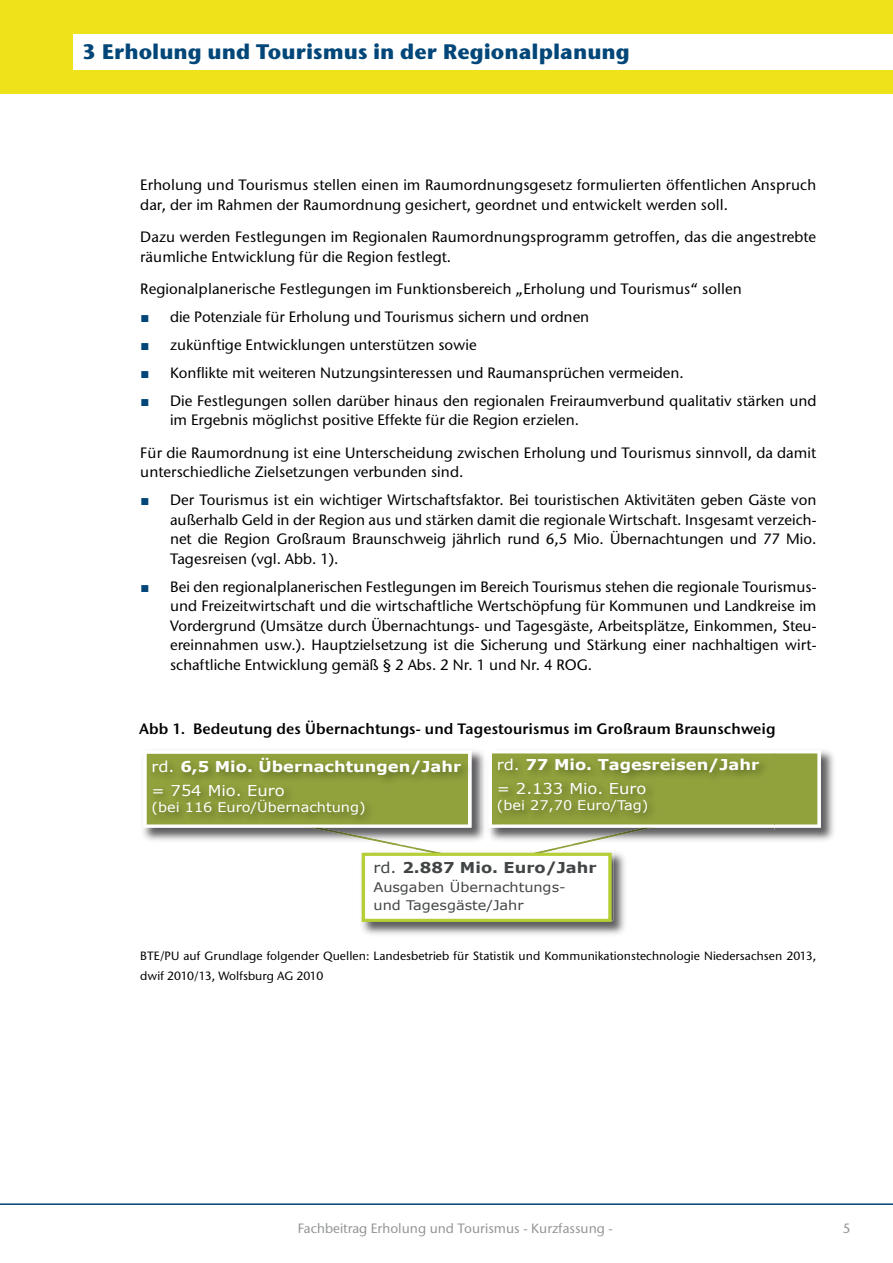
<style>
.page{position:relative;width:893px;height:1263px;background:#fff}
.page>*{position:absolute;margin:0;border:0;box-sizing:border-box;transform-origin:0 0}
.t1{font:700 21px "Stone Sans ITC Std";color:#004678}
.t2{font:500 15px/19.5px "Stone Sans ITC Std";color:#000}
.t3{font:700 15px/23.7px "Verdana";color:#fff;scale:1.09 1}
.t4{font:600 15px "Stone Sans ITC Std";letter-spacing:.005em;color:#000}
.t5{font:700 15px "Verdana";color:#424546;scale:1.09 1}
.t6{font:500 13.5px "Stone Sans ITC Std";color:#939598}
.t7{font:13.2px "Verdana";color:#fff;scale:1.09 1}
.t8{font:13.2px/18.3px "Verdana";color:#424546;scale:1.09 1}
.t9{font:500 12px/19.5px "Stone Sans ITC Std";letter-spacing:.005em;color:#000}
.s1{font-family:"Arial Narrow";font-weight:400;color:#004678}
.s2{font-weight:400}
</style>
<div class="page">
<hr style="left:0;top:1203px;width:893px;height:2px;background:#004678">
<div style="left:0;top:0;width:893px;height:94px;background:#eee21b"></div>
<img style="left:361px;top:852px;width:264px;height:83px">
<div style="left:363px;top:854px;width:247px;height:66px;background:#fff"></div>
<div style="left:362px;top:853px;width:250px;height:69px;border:3px solid #b5cf36"></div>
<img style="left:471px;top:750px;width:363px;height:91px">
<svg style="left:143px;top:828px;width:328px;height:27px"></svg>
<img style="left:484px;top:830px;width:5px;height:11px">
<img style="left:144px;top:750px;width:345px;height:80px">
<img style="left:311px;top:828px;width:20px;height:2px">
<img style="left:144px;top:751px;width:327px;height:77px">
<svg style="left:489px;top:750px;width:332px;height:105px"></svg>
<img style="left:489px;top:750px;width:285px;height:78px">
<div style="left:73px;top:35px;width:820px;height:35px;background:#fff"></div>
<h1 class="t1" style="left:82px;top:38px;width:549px">3 Erholung und Tourismus in der Regionalplanung</h1>
<p class="t2" style="left:140px;top:175px;width:677px">Erholung und Tourismus stellen einen im Raumordnungsgesetz formulierten öffentlichen Anspruch dar, der im Rahmen der Raumordnung gesichert, geordnet und entwickelt werden soll.</p>
<p class="t2" style="left:140px;top:227px;width:677px">Dazu werden Festlegungen im Regionalen Raumordnungsprogramm getroffen, das die angestrebte räumliche Entwicklung für die Region festlegt.</p>
<p class="t2" style="left:140px;top:279px;width:603px">Regionalplanerische Festlegungen im Funktionsbereich „Erholung und Tourismus“ sollen</p>
<p class="t2" style="left:142px;top:307px;width:449px"><span class="s1">■</span> die Potenziale für Erholung und Tourismus sichern und ordnen</p>
<p class="t2" style="left:142px;top:335px;width:337px"><span class="s1">■</span> zukünftige Entwicklungen unterstützen sowie</p>
<p class="t2" style="left:142px;top:363px;width:541px"><span class="s1">■</span> Konflikte mit weiteren Nutzungsinteressen und Raumansprüchen vermeiden.</p>
<p class="t2" style="left:170px;top:391px;width:648px;text-indent:-29px"><span class="s1">■</span> Die Festlegungen sollen darüber hinaus den regionalen Freiraumverbund qualitativ stärken und im Ergebnis möglichst positive Effekte für die Region erzielen.</p>
<p class="t2" style="left:140px;top:443px;width:677px">Für die Raumordnung ist eine Unterscheidung zwischen Erholung und Tourismus sinnvoll, da damit unterschiedliche Zielsetzungen verbunden sind.</p>
<p class="t2" style="left:170px;top:490px;width:648px;text-indent:-28px"><span class="s1">■</span> Der Tourismus ist ein wichtiger Wirtschaftsfaktor. Bei touristischen Aktivitäten geben Gäste von außerhalb Geld in der Region aus und stärken damit die regionale Wirtschaft. Insgesamt verzeich&shy;net die Region Großraum Braunschweig jährlich rund 6,5 Mio. Übernachtungen und 77 Mio.<br>Tagesreisen (vgl. Abb. 1).</p>
<p class="t2" style="left:170px;top:577px;width:648px;text-align:justify;text-indent:-28px"><span class="s1">■</span> Bei den regionalplanerischen Festlegungen im Bereich Tourismus stehen die regionale Tourismus&shy;und Freizeitwirtschaft und die wirtschaftliche Wertschöpfung für Kommunen und Landkreise im Vordergrund (Umsätze durch Übernachtungs- und Tagesgäste, Arbeitsplätze, Einkommen, Steu&shy;ereinnahmen usw.). Hauptzielsetzung ist die Sicherung und Stärkung einer nachhaltigen wirt&shy;schaftliche Entwicklung gemäß § 2 Abs. 2 Nr. 1 und Nr. 4 ROG.</p>
<p class="t4" style="left:139px;top:719px;width:638px">Abb 1. Bedeutung des Übernachtungs- und Tagestourismus im Großraum Braunschweig</p>
<p class="t3" style="left:152px;top:755px;width:286px"><span class="s2">rd.</span> 6,5 Mio. Übernachtungen/Jahr <span class="s2">= 754 Mio. Euro</span></p>
<p class="t7" style="left:152px;top:798px;width:198px">(bei 116 Euro/Übernachtung)</p>
<p class="t3" style="left:497px;top:753px;width:242px"><span class="s2">rd.</span> 77 Mio. Tagesreisen/Jahr <span class="s2">= 2.133 Mio. Euro</span></p>
<p class="t7" style="left:497px;top:796px;width:141px">(bei 27,70 Euro/Tag)</p>
<p class="t5" style="left:373px;top:857px;width:206px"><span class="s2">rd.</span> 2.887 Mio. Euro/Jahr</p>
<p class="t8" style="left:373px;top:878px;width:178px">Ausgaben Übernachtungs&shy;und Tagesgäste/Jahr</p>
<p class="t9" style="left:140px;top:946px;width:677px">BTE/PU auf Grundlage folgender Quellen: Landesbetrieb für Statistik und Kommunikationstechnologie Niedersachsen 2013, dwif 2010/13, Wolfsburg AG 2010</p>
<p class="t6" style="left:298px;top:1220px;width:316px">Fachbeitrag Erholung und Tourismus - Kurzfassung -</p>
<p class="t6" style="left:843px;top:1220px;width:9px">5</p>
</div>
